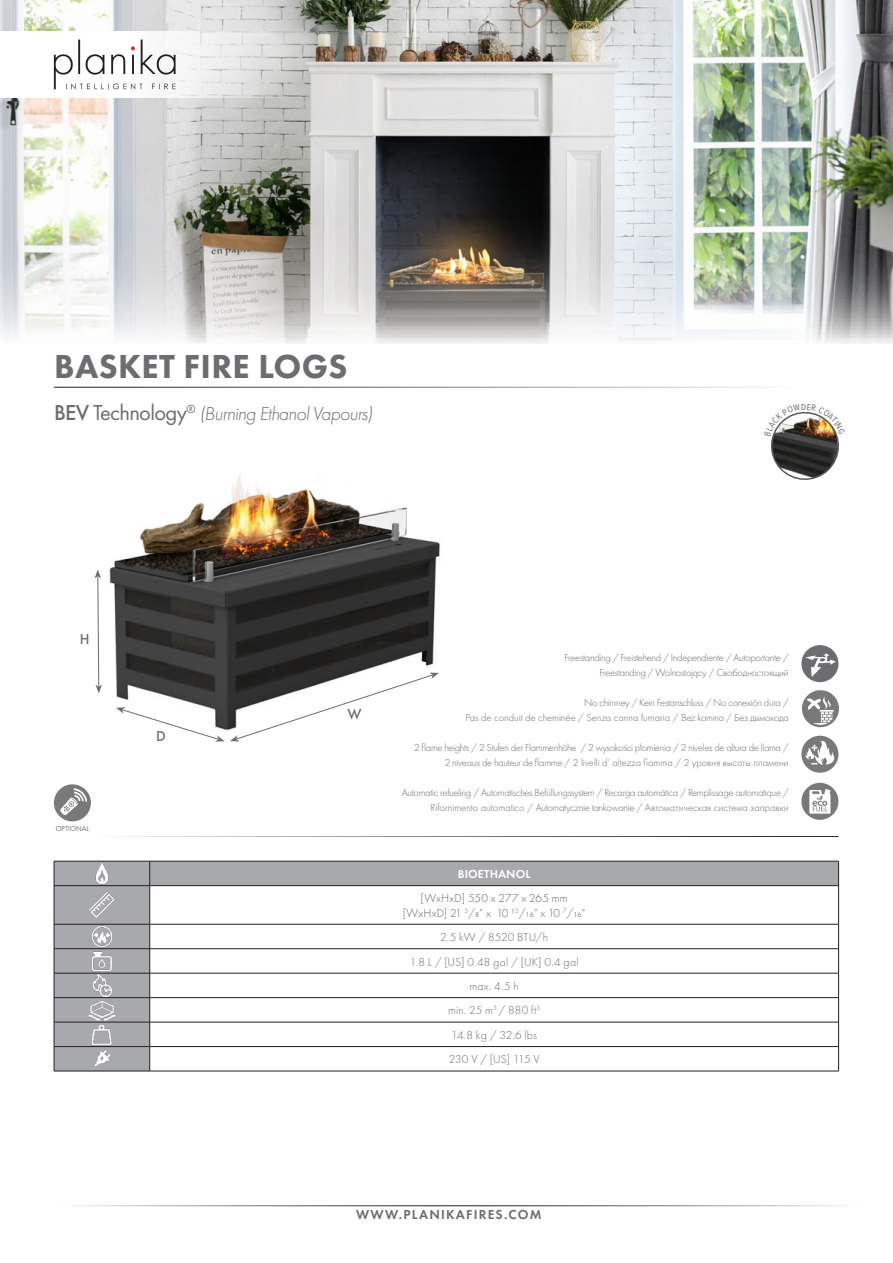
<style>
.page{position:relative;width:893px;height:1263px;background:#fff}
.page>*{position:absolute;margin:0;border:0;box-sizing:border-box;transform-origin:0 0}
.t1{font:800 34.5px "Futura PT";letter-spacing:.01em;color:#6c6d70}
.spis_treści_2{font:italic 300 19.5px "Futura PT";letter-spacing:-.03em;color:#6c6d70}
.t2{font:500 15px "Futura PT";color:#6c6d70}
.t3{font:600 13.5px "Futura PT";letter-spacing:.09em;color:#6c6d70}
.pfeaturestechnicalda{font:300 12px "Futura PT";letter-spacing:.015em;color:#6c6d70}
.pfeaturestechnicalda-2{font:300 12px "Futura PT";letter-spacing:.015em;color:#666}
.t4{font:600 12px "Futura PT";letter-spacing:.01em;color:#fff}
.spis_treści_2-2{font:300 10.5px/15px "Futura PT";letter-spacing:-.03em;color:#6c6d70;text-align:right}
.spis_treści_2-3{font:300 10.5px "Futura PT";color:#6c6d70}
.t5{font:7.5px "Futura PT";color:#6c6d70}
.s1{font-weight:500;font-style:normal;font-size:22.5px}
.s2{font-weight:400;font-style:normal;font-size:22.5px}
</style>
<div class="page">
<img style="left:94px;top:475px;width:346px;height:219px">
<img style="left:0;top:0;width:893px;height:343px">
<hr style="left:54px;top:387px;width:742px;height:1px;background:#231f20">
<hr style="left:54px;top:1071px;width:96px;height:1px;background:#231f20">
<svg style="left:54px;top:861px;width:785px;height:210px"></svg>
<hr style="left:150px;top:1071px;width:689px;height:1px;background:#231f20">
<img style="left:91px;top:863px;width:22px;height:21px">
<img style="left:87px;top:891px;width:29px;height:29px">
<img style="left:89px;top:926px;width:26px;height:21px">
<img style="left:92px;top:951px;width:19px;height:19px">
<img style="left:94px;top:974px;width:18px;height:22px">
<img style="left:84px;top:998px;width:36px;height:24px">
<img style="left:89px;top:1022px;width:26px;height:49px">
<hr style="left:56px;top:1205px;width:804px;height:1px;background:#231f20">
<svg style="left:116px;top:673px;width:323px;height:69px"></svg>
<hr style="left:97px;top:836px;width:741px;height:1px;background:#231f20">
<svg style="left:54px;top:784px;width:37px;height:37px"></svg>
<svg style="left:95px;top:569px;width:7px;height:124px"></svg>
<svg style="left:0;top:31px;width:306px;height:67px"></svg>
<svg style="left:54px;top:40px;width:122px;height:49px"></svg>
<svg style="left:802px;top:690px;width:37px;height:37px"></svg>
<svg style="left:801px;top:783px;width:37px;height:37px"></svg>
<svg style="left:801px;top:736px;width:37px;height:37px"></svg>
<svg style="left:801px;top:645px;width:37px;height:37px"></svg>
<svg style="left:771px;top:411px;width:68px;height:69px"></svg>
<p class="t1" style="left:54px;top:345px;width:295px">BASKET FIRE LOGS</p>
<p class="spis_treści_2" style="left:54px;top:402px;width:320px"><span class="s1">BEV</span> <span class="s2">Technology</span><sup>®</sup> (Burning Ethanol Vapours)</p>
<p class="t2" style="left:80px;top:630px;width:11px">H</p>
<p class="t5" style="left:56px;top:824px;width:35px">OPTIONAL</p>
<p class="t2" style="left:156px;top:727px;width:11px">D</p>
<p class="t2" style="left:348px;top:705px;width:16px">W</p>
<p class="spis_treści_2-2" style="left:564px;top:650px;width:226px">Freestanding / Freistehend / Independiente / Autoportante /</p>
<p class="spis_treści_2-2" style="left:599px;top:665px;width:191px">Freestanding / Wolnostojący / Cвободностоящий</p>
<p class="spis_treści_2-2" style="left:584px;top:695px;width:206px">No chimney / Kein Festanschluss / No conexión dura /</p>
<p class="spis_treści_2-3" style="left:465px;top:711px;width:325px">Pas de conduit de cheminée / Senza canna fumaria / Bez komina / Без дымохода</p>
<p class="spis_treści_2-2" style="left:414px;top:740px;width:376px">2 flame heights / 2 Stufen der Flammenhöhe / 2 wysokości płomienia / 2 niveles de altura de llama /</p>
<p class="spis_treści_2-3" style="left:445px;top:756px;width:346px">2 niveaux de hauteur de flamme / 2 livelli d’ altezza fiamma / 2 уровня высоты пламени</p>
<p class="spis_treści_2-2" style="left:402px;top:785px;width:389px">Automatic refueling / Automatisches Befüllungssystem / Recarga automática / Remplissage automatique /<br>Rifornimento automatico / Automatycznie tankowanie / Автоматическая система заправки</p>
<p class="t4" style="left:458px;top:866px;width:74px">BIOETHANOL</p>
<p class="pfeaturestechnicalda-2" style="left:421px;top:892px;width:149px">[WxHxD] 550 x 277 x 265 mm</p>
<p class="pfeaturestechnicalda-2" style="left:403px;top:906px;width:184px">[WxHxD] 21 <sup>5</sup>/₈” x 10 ¹<sup>5</sup>/₁₆” x 10 <sup>7</sup>/₁₆”</p>
<p class="pfeaturestechnicalda" style="left:440px;top:930px;width:109px">2.5 kW / 8520 BTU/h</p>
<p class="pfeaturestechnicalda" style="left:410px;top:955px;width:170px">1.8 L / [US] 0.48 gal / [UK] 0.4 gal</p>
<p class="pfeaturestechnicalda" style="left:469px;top:979px;width:51px">max. 4.5 h</p>
<p class="pfeaturestechnicalda" style="left:448px;top:1004px;width:94px">min. 25 m<sup>3</sup> / 880 ft<sup>3</sup></p>
<p class="pfeaturestechnicalda" style="left:451px;top:1028px;width:88px">14.8 kg / 32.6 lbs</p>
<p class="pfeaturestechnicalda" style="left:449px;top:1052px;width:92px">230 V / [US] 115 V</p>
<p class="t3" style="left:356px;top:1206px;width:187px">WWW.PLANIKAFIRES.COM</p>
</div>
